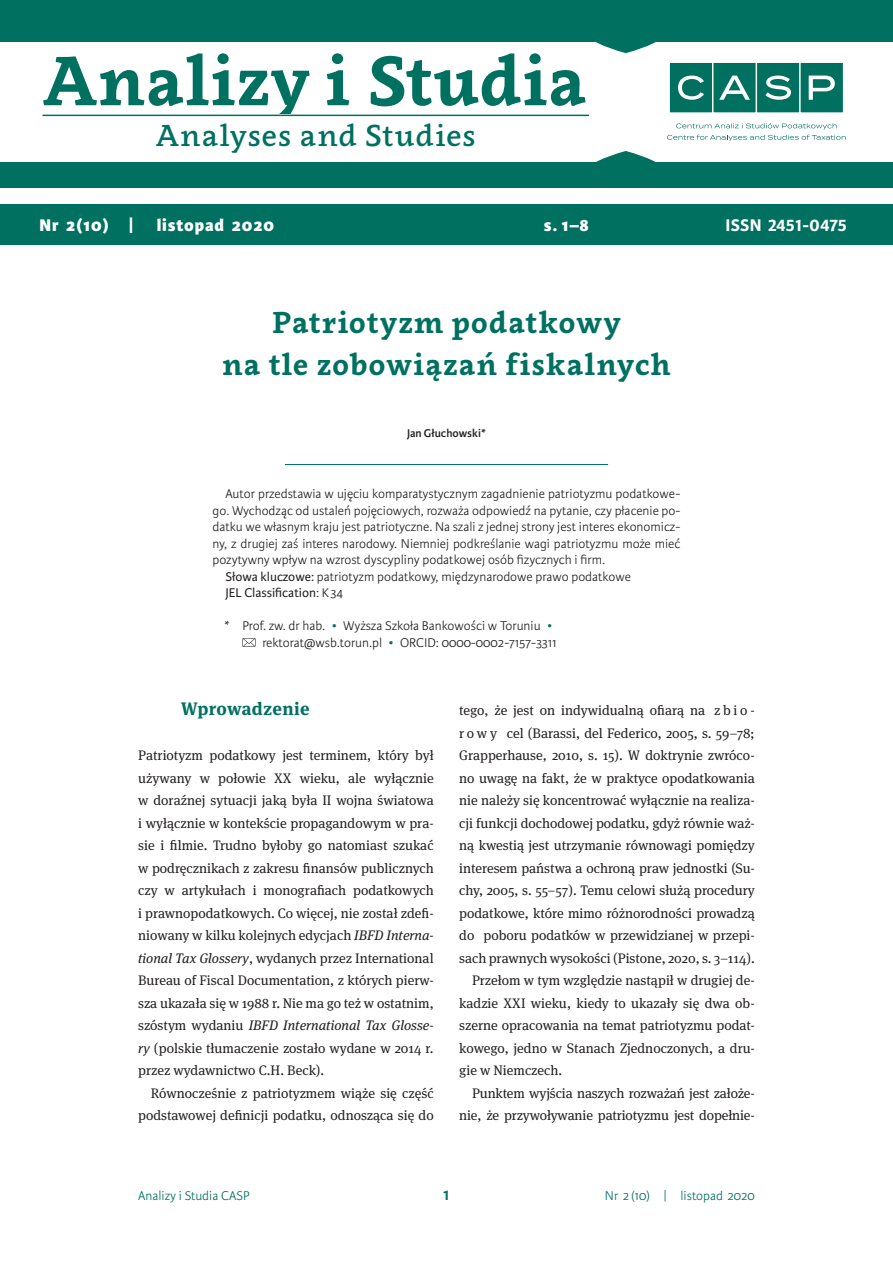
<style>
.page{position:relative;width:893px;height:1263px;background:#fff}
.page>*{position:absolute;margin:0;border:0;box-sizing:border-box;transform-origin:0 0}
.t1{font:700 69px "Clavo";letter-spacing:.005em;color:#007161}
.t2{font:700 30px/42px "Clavo";letter-spacing:.025em;color:#007161;text-align:center}
.t3{font:500 30px "Clavo";letter-spacing:.02em;color:#007161}
.t4{font:800 18px "Karmina Sans";letter-spacing:.05em;color:#fff}
.t5{font:700 18px "Karmina Sans";letter-spacing:.01em;color:#fff}
.t6{font:700 18px "Meta Serif Pro";letter-spacing:.02em;color:#007161}
.t7{font:600 18px "Karmina Sans";color:#007161}
.t8{font:13.8px/22.5px "Meta Serif Pro";color:#231f20;text-align:justify}
.t9{font:300 13.5px/16.5px "Karmina Sans";color:#231f20}
.t10{font:300 13.5px "Karmina Sans";color:#007161}
.t11{font:13.5px "Karmina Sans";color:#231f20}
.t12{font:600 12px "Karmina Sans";color:#231f20}
.s1{font-weight:400}
.s2{font-weight:300}
.s3{color:#007161}
.s4{font-style:italic}
</style>
<div class="page">
<div style="left:0;top:204px;width:893px;height:40px;background:#007161"></div>
<div style="left:0;top:162px;width:893px;height:26px;background:#007161"></div>
<div style="left:0;top:0;width:893px;height:43px;background:#007161"></div>
<div style="left:669px;top:62px;width:44px;height:51px;background:#007161"></div>
<div style="left:669px;top:62px;width:44px;height:52px;border:1px solid #fff"></div>
<div style="left:713px;top:62px;width:43px;height:51px;background:#007161"></div>
<div style="left:712px;top:62px;width:45px;height:52px;border:1px solid #fff"></div>
<div style="left:756px;top:62px;width:44px;height:51px;background:#007161"></div>
<div style="left:756px;top:62px;width:44px;height:52px;border:1px solid #fff"></div>
<div style="left:800px;top:62px;width:43px;height:51px;background:#007161"></div>
<div style="left:799px;top:62px;width:45px;height:52px;border:1px solid #fff"></div>
<svg style="left:678px;top:76px;width:26px;height:24px"></svg>
<svg style="left:719px;top:76px;width:31px;height:24px"></svg>
<svg style="left:765px;top:76px;width:26px;height:24px"></svg>
<svg style="left:809px;top:76px;width:26px;height:24px"></svg>
<svg style="left:667px;top:123px;width:179px;height:18px"></svg>
<hr style="left:43px;top:115px;width:546px;height:1px;background:#007161">
<svg style="left:581px;top:42px;width:89px;height:11px"></svg>
<svg style="left:596px;top:151px;width:60px;height:11px"></svg>
<hr style="left:285px;top:464px;width:323px;height:1px;background:#007161">
<svg style="left:242px;top:638px;width:14px;height:9px"></svg>
<h1 class="t1" style="left:42px;top:32px;width:545px">Analizy i Studia</h1>
<h2 class="t3" style="left:156px;top:114px;width:322px">Analyses and Studies</h2>
<h3 class="t4" style="left:39px;top:215px;width:96px">Nr 2(10) |</h3>
<h3 class="t4" style="left:157px;top:215px;width:119px">listopad 2020</h3>
<h3 class="t4" style="left:544px;top:215px;width:46px">s. 1–8</h3>
<h2 class="t2" style="left:222px;top:300px;width:450px">Patriotyzm podatkowy<br>na tle zobowiązań fiskalnych</h2>
<p class="t12" style="left:407px;top:426px;width:80px">Jan Głuchowski*</p>
<p class="t9" style="left:225px;top:486px;width:456px">Autor przedstawia w ujęciu komparatystycznym zagadnienie patriotyzmu podatkowe-</p>
<p class="t9" style="left:213px;top:502px;width:469px">go. Wychodząc od ustaleń pojęciowych, rozważa odpowiedź na pytanie, czy płacenie po-</p>
<p class="t9" style="left:213px;top:519px;width:469px">datku we własnym kraju jest patriotyczne. Na szali z jednej strony jest interes ekonomicz-</p>
<p class="t9" style="left:213px;top:535px;width:469px">ny, z drugiej zaś interes narodowy. Niemniej podkreślanie wagi patriotyzmu może mieć</p>
<p class="t9" style="left:213px;top:552px;width:394px">pozytywny wpływ na wzrost dyscypliny podatkowej osób fizycznych i firm.</p>
<p class="t9" style="left:225px;top:568px;width:407px"><span class="s1">Słowa kluczowe:</span> patriotyzm podatkowy, międzynarodowe prawo podatkowe</p>
<p class="t11" style="left:225px;top:585px;width:119px">JEL Classification<span class="s2">: K34</span></p>
<p class="t9" style="left:262px;top:618px;width:296px;text-indent:-38px">* Prof. zw. dr hab. <span class="s3">•</span> Wyższa Szkoła Bankowości w Toruniu <span class="s3">• </span>rektorat@wsb.torun.pl <span class="s3">•</span> ORCID: 0000-0002-7157-3311</p>
<h3 class="t5" style="left:725px;top:215px;width:123px">ISSN 2451-0475</h3>
<h3 class="t6" style="left:181px;top:694px;width:130px">Wprowadzenie</h3>
<p class="t8" style="left:138px;top:743px;width:297px">Patriotyzm podatkowy jest terminem, który był używany w połowie XX wieku, ale wyłącznie w doraźnej sytuacji jaką była II wojna światowa i wyłącznie w kontekście propagandowym w pra&shy;sie i filmie. Trudno byłoby go natomiast szukać w podręcznikach z zakresu finansów publicznych czy w artykułach i monografiach podatkowych i prawnopodatkowych. Co więcej, nie został zdefi&shy;niowany w kilku kolejnych edycjach <span class="s4">IBFD Interna&shy;tional Tax Glossery</span>, wydanych przez International Bureau of Fiscal Documentation, z których pierw&shy;sza ukazała się w 1988 r. Nie ma go też w ostatnim, szóstym wydaniu <span class="s4">IBFD International Tax Glosse&shy;ry</span> (polskie tłumaczenie zostało wydane w 2014 r. przez wydawnictwo C.H. Beck).</p>
<p class="t8" style="left:138px;top:1081px;width:297px;text-align:right">Równocześnie z patriotyzmem wiąże się część podstawowej definicji podatku, odnosząca się do</p>
<p class="t8" style="left:459px;top:698px;width:297px">tego, że jest on indywidualną ofiarą na z b i o -</p>
<p class="t8" style="left:459px;top:721px;width:297px">r o w y cel (Barassi, del Federico, 2005, s. 59–78;</p>
<p class="t8" style="left:459px;top:743px;width:297px">Grapperhause, 2010, s. 15). W doktrynie zwróco-</p>
<p class="t8" style="left:459px;top:766px;width:297px">no uwagę na fakt, że w praktyce opodatkowania</p>
<p class="t8" style="left:459px;top:788px;width:297px">nie należy się koncentrować wyłącznie na realiza-</p>
<p class="t8" style="left:459px;top:811px;width:297px">cji funkcji dochodowej podatku, gdyż równie waż-</p>
<p class="t8" style="left:459px;top:833px;width:297px">ną kwestią jest utrzymanie równowagi pomiędzy</p>
<p class="t8" style="left:459px;top:856px;width:297px">interesem państwa a ochroną praw jednostki (Su-</p>
<p class="t8" style="left:459px;top:878px;width:297px">chy, 2005, s. 55–57). Temu celowi służą procedury</p>
<p class="t8" style="left:459px;top:901px;width:297px">podatkowe, które mimo różnorodności prowadzą</p>
<p class="t8" style="left:459px;top:923px;width:297px">do poboru podatków w przewidzianej w przepi-</p>
<p class="t8" style="left:459px;top:946px;width:297px">sach prawnych wysokości (Pistone, 2020, s. 3–114).</p>
<p class="t8" style="left:472px;top:968px;width:284px">Przełom w tym względzie nastąpił w drugiej de-</p>
<p class="t8" style="left:459px;top:991px;width:297px">kadzie XXI wieku, kiedy to ukazały się dwa ob-</p>
<p class="t8" style="left:459px;top:1013px;width:297px">szerne opracowania na temat patriotyzmu podat-</p>
<p class="t8" style="left:459px;top:1036px;width:297px">kowego, jedno w Stanach Zjednoczonych, a dru-</p>
<p class="t8" style="left:459px;top:1058px;width:105px">gie w Niemczech.</p>
<p class="t8" style="left:472px;top:1081px;width:284px">Punktem wyjścia naszych rozważań jest założe-</p>
<p class="t8" style="left:459px;top:1103px;width:297px">nie, że przywoływanie patriotyzmu jest dopełnie-</p>
<p class="t10" style="left:138px;top:1188px;width:113px">Analizy i Studia CASP</p>
<h3 class="t7" style="left:443px;top:1183px;width:9px">1</h3>
<p class="t10" style="left:605px;top:1188px;width:151px">Nr 2 (10) | listopad 2020</p>
</div>
